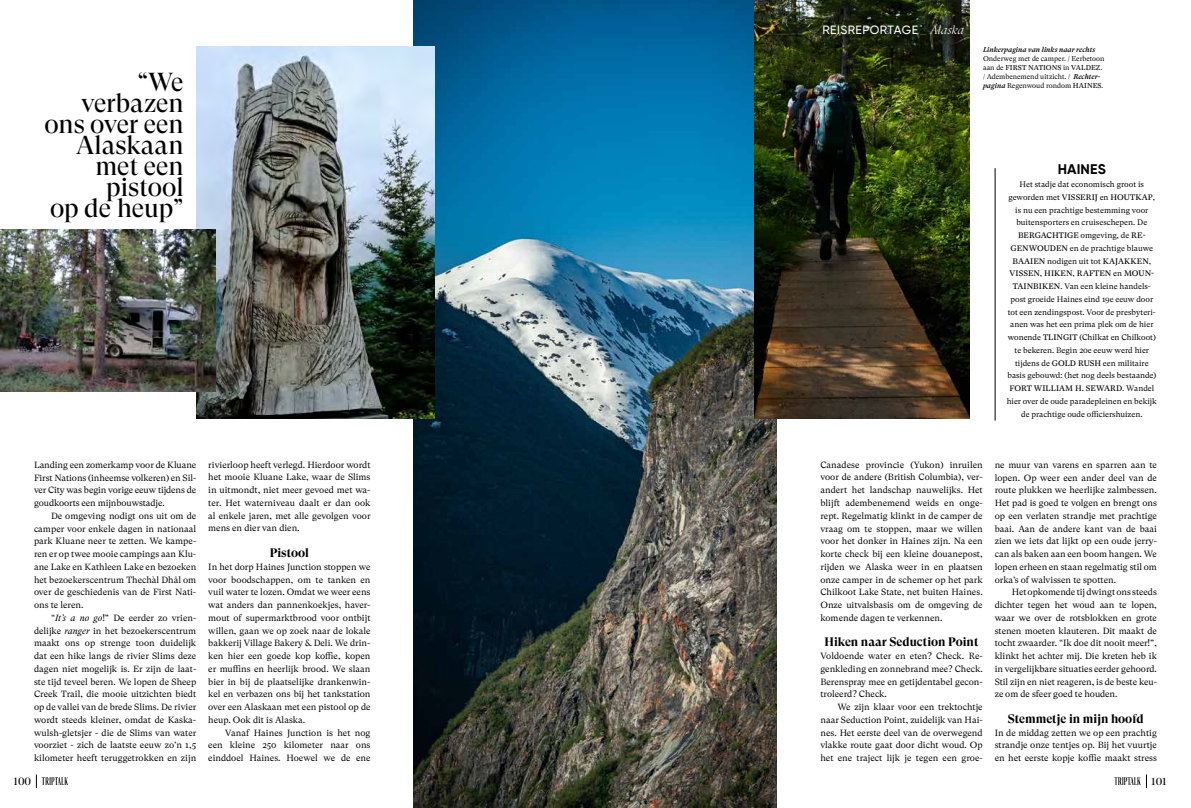
<style>
.page{position:relative;width:1191px;height:808px;background:#fff}
.page>*{position:absolute;margin:0;border:0;box-sizing:border-box;transform-origin:0 0}
.t1{font:26px/21px "GT Super Display";color:#000;text-align:right}
.t2{font:700 14px "Gilroy";letter-spacing:.01em;color:#000}
.t3{font:700 12.3px "GT Super Display";color:#000}
.t4{font:500 12px "Gilroy";letter-spacing:.035em;color:#fff}
.t5{font:11px "GT Super Display";color:#000}
.t6{font:10.6px "GT Super Display";color:#000;scale:1.04 1}
.t7{font:9px/12.8px "GT Super Text";color:#000;text-align:justify}
.t8{font:8px/12.8px "GT Super Text";color:#000;text-align:center}
.t9{font:7px/9px "GT Super Text";color:#000}
.t10{font:italic 500 7px "GT Super Text";color:#000}
.s1{font-style:italic}
.s2{font-family:"GT Super Display";font-weight:300;font-style:italic}
.s3{font-style:inherit}
.s4{font-weight:500;font-style:italic}
</style>
<div class="page">
<img style="left:413px;top:0;width:363px;height:808px">
<img style="left:197px;top:47px;width:237px;height:371px">
<img style="left:754px;top:0;width:215px;height:418px">
<hr style="left:994px;top:168px;width:1px;height:252px;background:#000">
<img style="left:0;top:230px;width:215px;height:161px">
<svg style="left:1146px;top:774px;width:1px;height:14px"></svg>
<svg style="left:36px;top:774px;width:32px;height:14px"></svg>
<svg style="left:1114px;top:777px;width:26px;height:8px"></svg>
<h1 class="t1" style="left:45px;top:72px;width:140px">“We verbazen ons over een<br>Alaskaan met een pistool<br>op de heup”</h1>
<p class="t7" style="left:34px;top:458px;width:164px">Landing een zomerkamp voor de Kluane First Nations (inheemse volkeren) en Sil&shy;ver City was begin vorige eeuw tijdens de goudkoorts een mijnbouwstadje.</p>
<p class="t7" style="left:34px;top:509px;width:164px;text-indent:17px">De omgeving nodigt ons uit om de camper voor enkele dagen in nationaal park Kluane neer te zetten. We kampe&shy;ren er op twee mooie campings aan Klu&shy;ane Lake en Kathleen Lake en bezoeken het bezoekerscentrum Thechàl Dhâl om over de geschiedenis van de First Nati&shy;ons te leren.</p>
<p class="t7" style="left:34px;top:611px;width:164px;text-indent:17px">“<span class="s1">It’s a no go</span>!” De eerder zo vrien&shy;delijke <span class="s1">ranger</span> in het bezoekerscentrum maakt ons op strenge toon duidelijk dat een hike langs de rivier Slims deze dagen niet mogelijk is. Er zijn de laat&shy;ste tijd teveel beren. We lopen de Sheep Creek Trail, die mooie uitzichten biedt op de vallei van de brede Slims. De rivier wordt steeds kleiner, omdat de Kaska&shy;wulsh-gletsjer - die de Slims van water voorziet - zich de laatste eeuw zo’n 1,5 kilometer heeft teruggetrokken en zijn</p>
<p class="t7" style="left:208px;top:458px;width:164px">rivierloop heeft verlegd. Hierdoor wordt het mooie Kluane Lake, waar de Slims in uitmondt, niet meer gevoed met wa&shy;ter. Het waterniveau daalt er dan ook al enkele jaren, met alle gevolgen voor mens en dier van dien.</p>
<h3 class="t3" style="left:270px;top:546px;width:41px">Pistool</h3>
<p class="t7" style="left:208px;top:560px;width:164px">In het dorp Haines Junction stoppen we voor boodschappen, om te tanken en vuil water te lozen. Omdat we weer eens wat anders dan pannenkoekjes, haver&shy;mout of supermarktbrood voor ontbijt willen, gaan we op zoek naar de lokale bakkerij Village Bakery &amp; Deli. We drin&shy;ken hier een goede kop koffie, kopen er muffins en heerlijk brood. We slaan bier in bij de plaatselijke drankenwin&shy;kel en verbazen ons bij het tankstation over een Alaskaan met een pistool op de heup. Ook dit is Alaska.</p>
<p class="t7" style="left:208px;top:726px;width:164px;text-indent:17px">Vanaf Haines Junction is het nog een kleine 250 kilometer naar ons einddoel Haines. Hoewel we de ene</p>
<h3 class="t4" style="left:822px;top:22px;width:143px">REISREPORTAGE <span class="s2">_ Alaska</span></h3>
<p class="t10" style="left:983px;top:46px;width:114px">Linkerpagina van links naar rechts</p>
<p class="t9" style="left:983px;top:54px;width:123px">Onderweg met de camper. / Eerbetoon aan de <span class="s3">FIRST NATIONS</span> in <span class="s3">VALDEZ</span>. / Adembenemend uitzicht. / <span class="s4">Rechter&shy;pagina</span> Regenwoud rondom <span class="s3">HAINES</span>.</p>
<h2 class="t2" style="left:1057px;top:161px;width:50px">HAINES</h2>
<p class="t8" style="left:1006px;top:178px;width:152px">Het stadje dat economisch groot is geworden met <span class="s3">VISSERIJ</span> en <span class="s3">HOUTKAP</span>, is nu een prachtige bestemming voor buitensporters en cruiseschepen. De <span class="s3">BERGACHTIGE</span> omgeving, de <span class="s3">RE-GENWOUDEN</span> en de prachtige blauwe <span class="s3">BAAIEN</span> nodigen uit tot <span class="s3">KAJAKKEN</span>, <span class="s3">VISSEN</span>, <span class="s3">HIKEN</span>, <span class="s3">RAFTEN</span> en <span class="s3">MOUN-TAINBIKEN</span>. Van een kleine handels&shy;post groeide Haines eind 19e eeuw door tot een zendingspost. Voor de presbyteri&shy;anen was het een prima plek om de hier wonende <span class="s3">TLINGIT</span> (Chilkat en Chilkoot) te bekeren. Begin 20e eeuw werd hier tijdens de <span class="s3">GOLD RUSH</span> een militaire basis gebouwd: (het nog deels bestaande)<br><span class="s3">FORT WILLIAM H. SEWARD</span>. Wandel hier over de oude paradepleinen en bekijk de prachtige oude officiershuizen.</p>
<p class="t7" style="left:820px;top:458px;width:164px">Canadese provincie (Yukon) inruilen voor de andere (British Columbia), ver&shy;andert het landschap nauwelijks. Het blijft adembenemend weids en onge&shy;rept. Regelmatig klinkt in de camper de vraag om te stoppen, maar we willen voor het donker in Haines zijn. Na een korte check bij een kleine douanepost, rijden we Alaska weer in en plaatsen onze camper in de schemer op het park Chilkoot Lake State, net buiten Haines.<br>Onze uitvalsbasis om de omgeving de komende dagen te verkennen.</p>
<h3 class="t3" style="left:824px;top:636px;width:155px">Hiken naar Seduction Point</h3>
<p class="t7" style="left:820px;top:650px;width:164px">Voldoende water en eten? Check. Re&shy;genkleding en zonnebrand mee? Check.<br>Berenspray mee en getijdentabel gecon&shy;troleerd? Check.</p>
<p class="t7" style="left:820px;top:701px;width:164px;text-indent:17px">We zijn klaar voor een trektochtje naar Seduction Point, zuidelijk van Hai&shy;nes. Het eerste deel van de overwegend vlakke route gaat door dicht woud. Op het ene traject lijk je tegen een groe-</p>
<p class="t7" style="left:994px;top:458px;width:164px">ne muur van varens en sparren aan te lopen. Op weer een ander deel van de route plukken we heerlijke zalmbessen.<br>Het pad is goed te volgen en brengt ons op een verlaten strandje met prachtige baai. Aan de andere kant van de baai zien we iets dat lijkt op een oude jerry&shy;can als baken aan een boom hangen. We lopen erheen en staan regelmatig stil om orka’s of walvissen te spotten.</p>
<p class="t7" style="left:994px;top:586px;width:164px;text-indent:17px">Het opkomende tij dwingt ons steeds dichter tegen het woud aan te lopen, waar we over de rotsblokken en grote stenen moeten klauteren. Dit maakt de tocht zwaarder. “Ik doe dit nooit meer!”, klinkt het achter mij. Die kreten heb ik in vergelijkbare situaties eerder gehoord.<br>Stil zijn en niet reageren, is de beste keu&shy;ze om de sfeer goed te houden.</p>
<h3 class="t3" style="left:1008px;top:712px;width:137px">Stemmetje in mijn hoofd</h3>
<p class="t7" style="left:994px;top:726px;width:164px">In de middag zetten we op een prachtig strandje onze tentjes op. Bij het vuurtje en het eerste kopje koffie maakt stress</p>
<p class="t5" style="left:14px;top:775px;width:19px">100</p>
<p class="t6" style="left:1151px;top:776px;width:16px">101</p>
</div>
